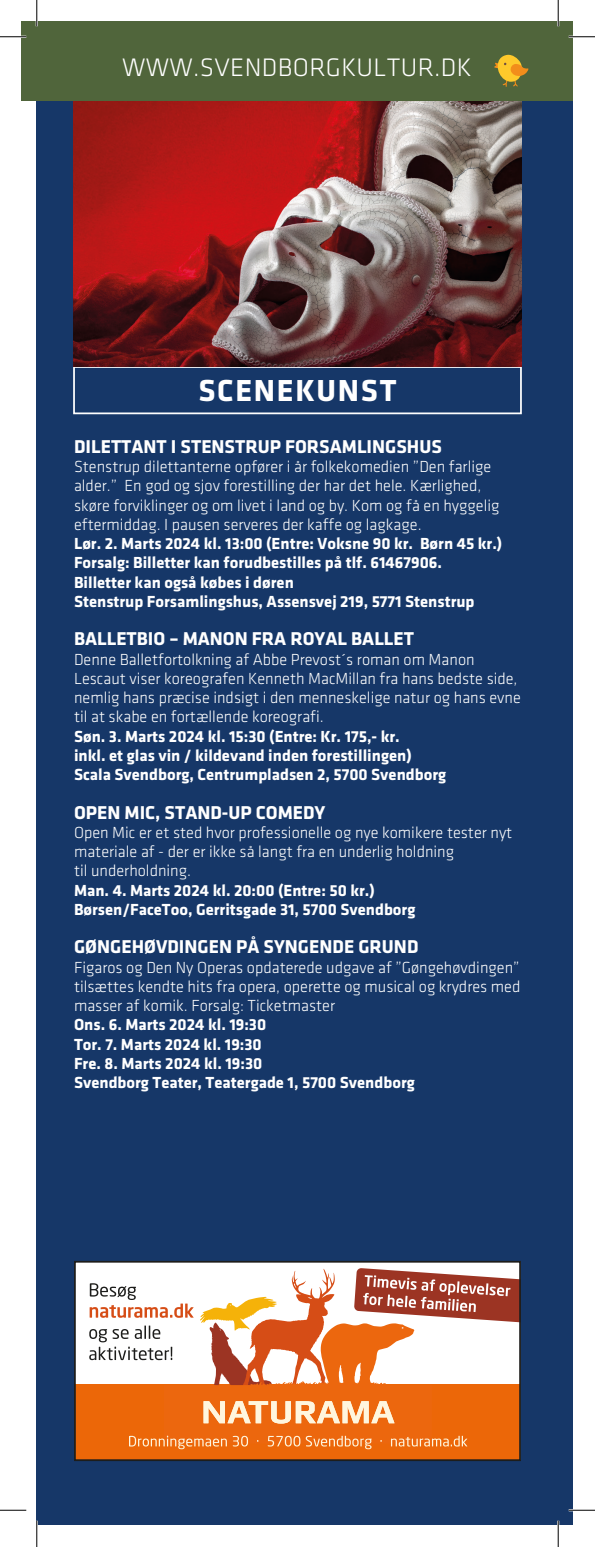
<style>
.page{position:relative;width:595px;height:1547px;background:#fff}
.page>*{position:absolute;margin:0;border:0;box-sizing:border-box;transform-origin:0 0}
.kapitel{font:700 31.5px "Klavika";letter-spacing:.055em;color:#fff}
.t1{font:26.25px "Klavika Light OSTF";letter-spacing:.015em;color:#fff}
.Overskrift_KULTUR{font:700 19.25px "Klavika";color:#fff}
.brødtekst_KULTUR{font:16.62px/19.2px "Klavika Light OSTF";color:#fff}
.brødtekst_bold_KULTUR{font:700 16.62px/19.2px "Klavika";color:#fff}
</style>
<div class="page">
<div style="left:22px;top:22px;width:15px;height:79px;background:#50653b"></div>
<div style="left:37px;top:22px;width:535px;height:79px;background:#50653b"></div>
<svg style="left:494px;top:55px;width:34px;height:32px"></svg>
<div style="left:37px;top:101px;width:535px;height:1424px;background:#163768"></div>
<div style="left:73px;top:366px;width:448px;height:48px;border:2px solid #fff"></div>
<svg style="left:77px;top:1264px;width:440px;height:194px"></svg>
<div style="left:74px;top:1261px;width:446px;height:200px;border:2px solid #1d1d1b"></div>
<img style="left:73px;top:101px;width:448px;height:265px">
<hr style="left:0;top:36px;width:26px;height:2px;background:#fff">
<hr style="left:568px;top:36px;width:26px;height:2px;background:#fff">
<hr style="left:568px;top:1509px;width:26px;height:2px;background:#fff">
<hr style="left:36px;top:0;width:2px;height:26px;background:#fff">
<hr style="left:36px;top:1521px;width:2px;height:26px;background:#fff">
<hr style="left:557px;top:0;width:2px;height:26px;background:#fff">
<hr style="left:557px;top:1521px;width:2px;height:26px;background:#fff">
<svg style="left:0;top:36px;width:26px;height:1px"></svg>
<svg style="left:568px;top:36px;width:26px;height:1px"></svg>
<svg style="left:0;top:1510px;width:26px;height:1px"></svg>
<svg style="left:568px;top:1510px;width:26px;height:1px"></svg>
<svg style="left:36px;top:0;width:1px;height:26px"></svg>
<svg style="left:36px;top:1521px;width:1px;height:26px"></svg>
<svg style="left:557px;top:0;width:1px;height:26px"></svg>
<svg style="left:557px;top:1521px;width:1px;height:26px"></svg>
<h2 class="t1" style="left:122px;top:54px;width:351px">WWW.SVENDBORGKULTUR.DK</h2>
<p class="kapitel" style="left:198px;top:374px;width:200px">SCENEKUNST</p>
<p class="Overskrift_KULTUR" style="left:74px;top:436px;width:369px">DILETTANT I STENSTRUP FORSAMLINGSHUS</p>
<p class="brødtekst_KULTUR" style="left:74px;top:457px;width:427px">Stenstrup dilettanterne opfører i år folkekomedien ”Den farlige alder.” En god og sjov forestilling der har det hele. Kærlighed, skøre forviklinger og om livet i land og by. Kom og få en hyggelig eftermiddag. I pausen serveres der kaffe og lagkage.</p>
<p class="brødtekst_bold_KULTUR" style="left:74px;top:534px;width:429px">Lør. 2. Marts 2024 kl. 13:00 (Entre: Voksne 90 kr. Børn 45 kr.)<br>Forsalg: Billetter kan forudbestilles på tlf. 61467906.<br>Billetter kan også købes i døren</p>
<p class="brødtekst_bold_KULTUR" style="left:74px;top:592px;width:402px">Stenstrup Forsamlingshus, Assensvej 219, 5771 Stenstrup</p>
<p class="Overskrift_KULTUR" style="left:74px;top:628px;width:341px">BALLETBIO – MANON FRA ROYAL BALLET</p>
<p class="brødtekst_KULTUR" style="left:74px;top:650px;width:448px">Denne Balletfortolkning af Abbe Prevost´s roman om Manon Lescaut viser koreografen Kenneth MacMillan fra hans bedste side, nemlig hans præcise indsigt i den menneskelige natur og hans evne til at skabe en fortællende koreografi.</p>
<p class="brødtekst_bold_KULTUR" style="left:74px;top:726px;width:339px">Søn. 3. Marts 2024 kl. 15:30 (Entre: Kr. 175,- kr. inkl. et glas vin / kildevand inden forestillingen)</p>
<p class="brødtekst_bold_KULTUR" style="left:74px;top:765px;width:373px">Scala Svendborg, Centrumpladsen 2, 5700 Svendborg</p>
<p class="Overskrift_KULTUR" style="left:74px;top:801px;width:253px">OPEN MIC, STAND-UP COMEDY</p>
<p class="brødtekst_KULTUR" style="left:74px;top:823px;width:439px">Open Mic er et sted hvor professionelle og nye komikere tester nyt materiale af - der er ikke så langt fra en underlig holdning<br>til underholdning.</p>
<p class="brødtekst_bold_KULTUR" style="left:74px;top:880px;width:302px">Man. 4. Marts 2024 kl. 20:00 (Entre: 50 kr.)</p>
<p class="brødtekst_bold_KULTUR" style="left:74px;top:900px;width:343px">Børsen/FaceToo, Gerritsgade 31, 5700 Svendborg</p>
<p class="Overskrift_KULTUR" style="left:74px;top:936px;width:346px">GØNGEHØVDINGEN PÅ SYNGENDE GRUND</p>
<p class="brødtekst_KULTUR" style="left:74px;top:958px;width:447px;text-align:justify">Figaros og Den Ny Operas opdaterede udgave af ”Gøngehøvdingen” tilsættes kendte hits fra opera, operette og musical og krydres med masser af komik. Forsalg: Ticketmaster</p>
<p class="brødtekst_bold_KULTUR" style="left:74px;top:1015px;width:194px">Ons. 6. Marts 2024 kl. 19:30</p>
<p class="brødtekst_bold_KULTUR" style="left:74px;top:1034px;width:189px">Tor. 7. Marts 2024 kl. 19:30</p>
<p class="brødtekst_bold_KULTUR" style="left:74px;top:1054px;width:190px">Fre. 8. Marts 2024 kl. 19:30</p>
<p class="brødtekst_bold_KULTUR" style="left:74px;top:1073px;width:342px">Svendborg Teater, Teatergade 1, 5700 Svendborg</p>
</div>
